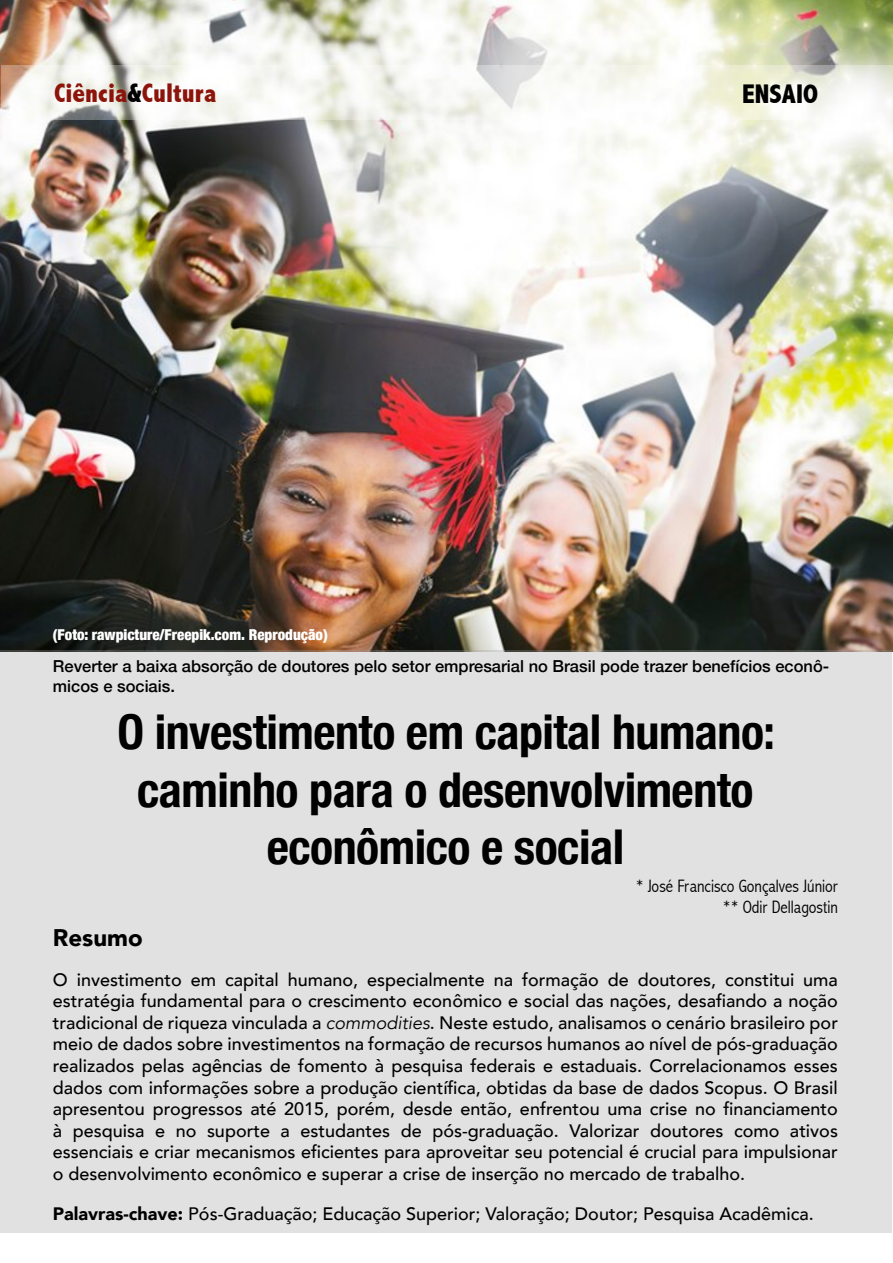
<style>
.page{position:relative;width:893px;height:1263px;background:#fff}
.page>*{position:absolute;margin:0;border:0;box-sizing:border-box;transform-origin:0 0}
.t1{font:700 condensed 48px/57.6px "Helvetica Neue";letter-spacing:-.01em;color:#000;text-align:center}
.t2{font:800 condensed 27px "Abadi";color:#8d140b}
.t3{font:800 condensed 27px "Abadi";color:#000}
.t4{font:900 24px "Avenir";color:#000}
.t5{font:500 18px/21.6px "Avenir";color:#000;text-align:justify}
.t6{font:300 condensed 18px/21.6px "Abadi";color:#000;text-align:right}
.t7{font:500 16.5px/19.8px "Helvetica Neue";color:#000}
.t8{font:900 condensed 15px "Helvetica Neue";color:#fff}
.s1{color:#000}
.s2{font-weight:400;font-style:italic}
.s3{font-weight:900}
</style>
<div class="page">
<img style="left:0;top:0;width:893px;height:651px">
<div style="left:0;top:651px;width:892px;height:582px;background:#e1e1e1"></div>
<svg style="left:1px;top:66px;width:892px;height:54px;fill:#f7f7f3"></svg>
<h2 class="t2" style="left:54px;top:77px;width:164px">Ciência<span class="s1">&amp;</span>Cultura</h2>
<h2 class="t3" style="left:742px;top:78px;width:77px">ENSAIO</h2>
<p class="t8" style="left:53px;top:622px;width:276px">(Foto: rawpicture/Freepik.com. Reprodução)</p>
<p class="t7" style="left:53px;top:655px;width:778px">Reverter a baixa absorção de doutores pelo setor empresarial no Brasil pode trazer benefícios econô&shy;micos e sociais.</p>
<h1 class="t1" style="left:117px;top:700px;width:659px">O investimento em capital humano: caminho para o desenvolvimento econômico e social</h1>
<p class="t6" style="left:636px;top:875px;width:204px">* José Francisco Gonçalves Júnior ** Odir Dellagostin</p>
<h3 class="t4" style="left:53px;top:917px;width:91px">Resumo</h3>
<p class="t5" style="left:53px;top:967px;width:786px">O investimento em capital humano, especialmente na formação de doutores, constitui uma estratégia fundamental para o crescimento econômico e social das nações, desafiando a noção tradicional de riqueza vinculada a <span class="s2">commodities</span>. Neste estudo, analisamos o cenário brasileiro por meio de dados sobre investimentos na formação de recursos humanos ao nível de pós-graduação realizados pelas agências de fomento à pesquisa federais e estaduais. Correlacionamos esses dados com informações sobre a produção científica, obtidas da base de dados Scopus. O Brasil apresentou progressos até 2015, porém, desde então, enfrentou uma crise no financiamento à pesquisa e no suporte a estudantes de pós-graduação. Valorizar doutores como ativos essenciais e criar mecanismos eficientes para aproveitar seu potencial é crucial para impulsionar o desenvolvimento econômico e superar a crise de inserção no mercado de trabalho.</p>
<p class="t5" style="left:53px;top:1201px;width:762px"><span class="s3">Palavras-chave:</span> Pós-Graduação; Educação Superior; Valoração; Doutor; Pesquisa Acadêmica.</p>
</div>
